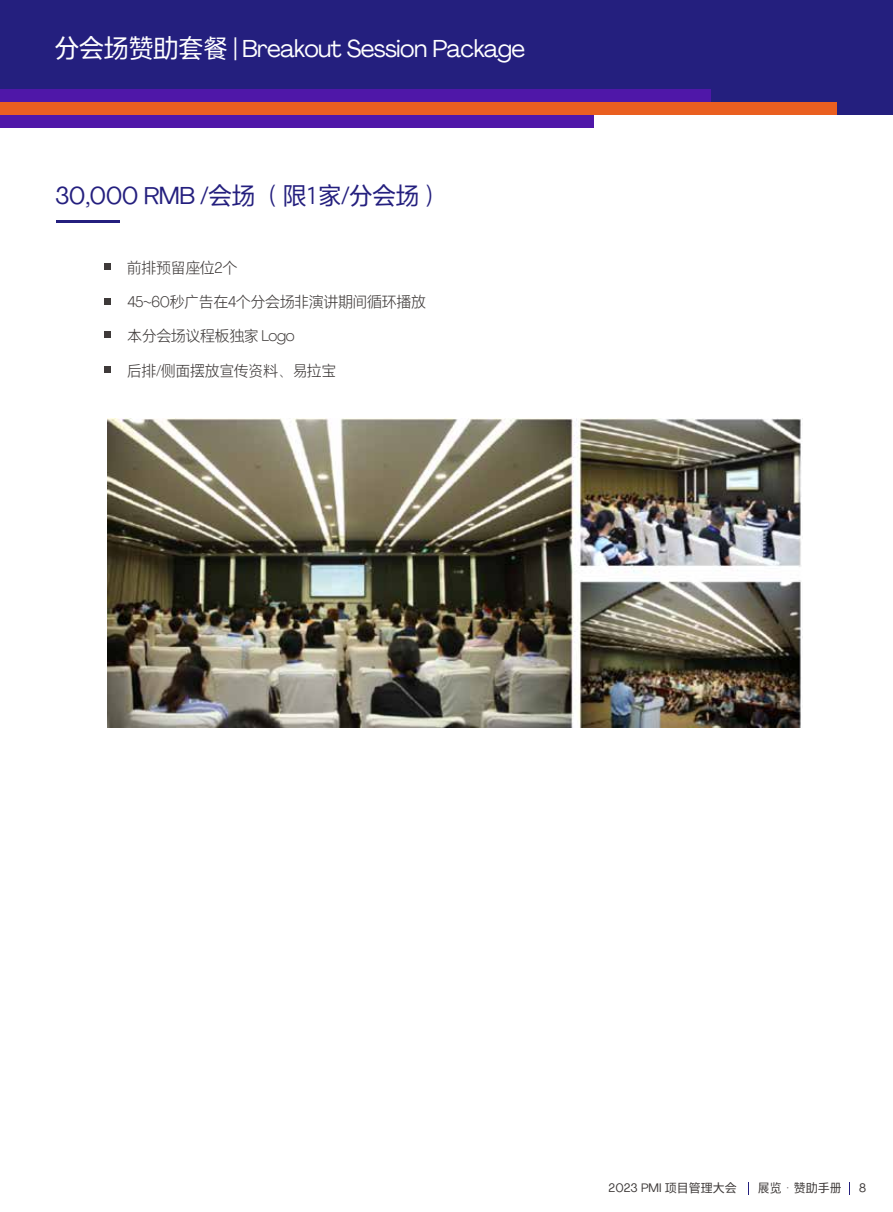
<style>
.page{position:relative;width:893px;height:1212px;background:#fff}
.page>*{position:absolute;margin:0;border:0;box-sizing:border-box;transform-origin:0 0}
.t1{font:24px "Agrandir";letter-spacing:-.025em;color:#fff}
.t2{font:24px "FZDESHS 506 L GB1 0";letter-spacing:-.025em;color:#241f7e}
.t3{font:15px "FZDESHS 504 L GB1 0";letter-spacing:-.025em;color:#3e3a39}
.t4{font:12px "Agrandir";color:#3e3a39}
.t5{font:12px "FZDESHS 506 L GB1 0";color:#3e3a39}
.s1{font-family:"FZDESHS 506 L GB1 0";font-size:25.5px}
.s2{font-family:"FZDESHS 506 L GB1 0"}
.s3{font-family:"Agrandir"}
.s4{font-family:"Agrandir";font-weight:300}
</style>
<div class="page">
<div style="left:0;top:0;width:893px;height:115px;background:#241f7e"></div>
<div style="left:0;top:89px;width:710px;height:13px;background:#4f17a8"></div>
<div style="left:0;top:102px;width:836px;height:13px;background:#ea5f20"></div>
<div style="left:0;top:115px;width:593px;height:12px;background:#4f17a8"></div>
<svg style="left:748px;top:1182px;width:1px;height:13px"></svg>
<svg style="left:849px;top:1182px;width:1px;height:13px"></svg>
<hr style="left:57px;top:221px;width:63px;height:2px;background:#241f7e">
<svg style="left:105px;top:263px;width:6px;height:6px"></svg>
<div style="left:105px;top:298px;width:6px;height:7px;background:#3e3a39"></div>
<svg style="left:105px;top:331px;width:6px;height:6px"></svg>
<svg style="left:105px;top:367px;width:6px;height:6px"></svg>
<img style="left:108px;top:418px;width:695px;height:310px">
<h1 class="t1" style="left:54px;top:34px;width:473px"><span class="s1">分会场赞助套餐</span> <span class="s2">|</span> Breakout Session Package</h1>
<h1 class="t2" style="left:55px;top:183px;width:389px"><span class="s3">30,000 RMB</span> /会场 （限1家/分会场）</h1>
<p class="t3" style="left:127px;top:260px;width:112px">前排预留座位<span class="s4">2</span>个</p>
<p class="t3" style="left:127px;top:294px;width:300px"><span class="s4">45~60</span>秒广告在<span class="s4">4</span>个分会场非演讲期间循环播放</p>
<p class="t3" style="left:127px;top:328px;width:169px">本分会场议程板独家 <span class="s4">Logo</span></p>
<p class="t3" style="left:127px;top:363px;width:211px">后排/侧面摆放宣传资料、易拉宝</p>
<p class="t4" style="left:609px;top:1181px;width:130px">2023 PMI <span class="s2">项目管理大会</span></p>
<p class="t5" style="left:758px;top:1182px;width:86px">展览·赞助手册</p>
<p class="t4" style="left:859px;top:1180px;width:8px">8</p>
</div>
